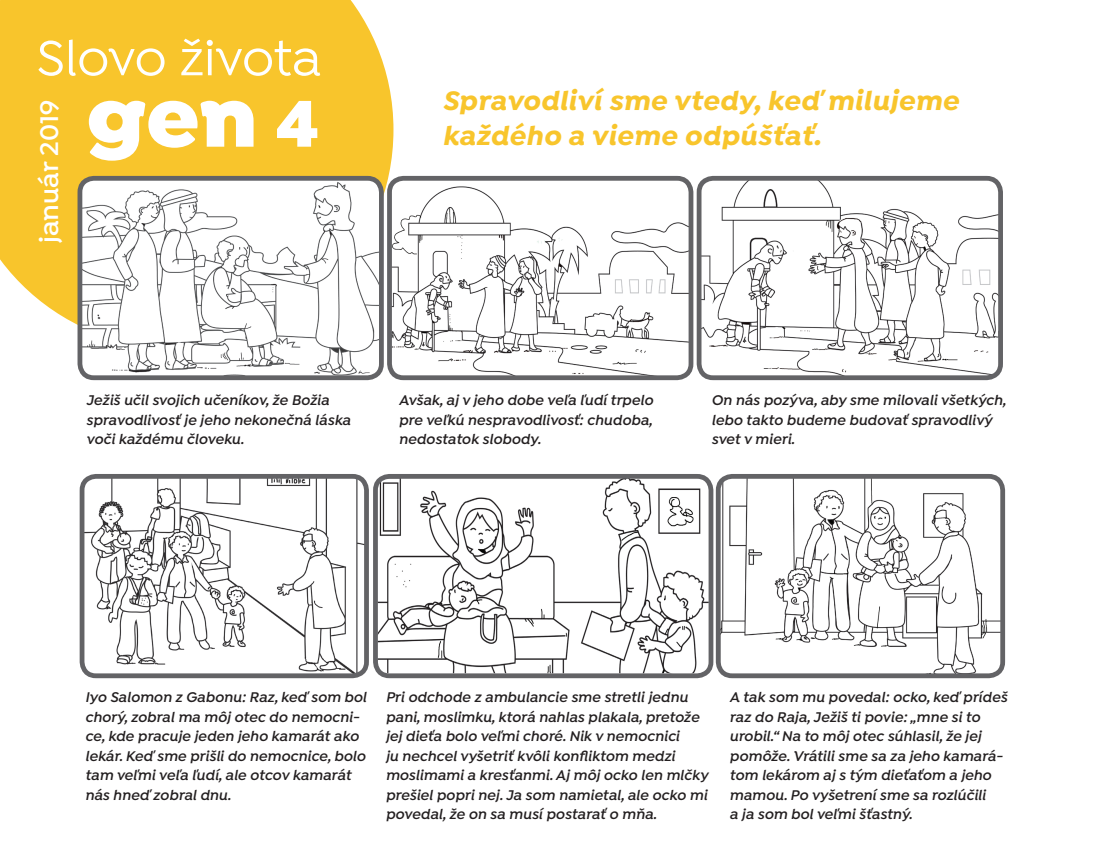
<style>
.page{position:relative;width:1106px;height:851px;background:#fff}
.page>*{position:absolute;margin:0;border:0;box-sizing:border-box;transform-origin:0 0}
.t1{font:900 89.7px "Isidora";color:#fff}
.t2{font:500 52.5px "Isidora";color:#fff}
.t3{font:italic 700 28.5px/34.5px "Isidora";letter-spacing:.02em;color:#f8c52c}
.t4{font:600 27.15px "Isidora";color:#fff}
.t5{font:italic 600 15px/19.5px "Isidora";letter-spacing:.01em;color:#231f20}
.s1{font-size:70.35px}
</style>
<div class="page">
<div style="left:0;top:0;width:393px;height:325px;background:#f8c52c"></div>
<img style="left:80px;top:178px;width:300px;height:196px">
<div style="left:77px;top:176px;width:307px;height:204px;border:5px solid #636366;border-radius:14px"></div>
<img style="left:389px;top:178px;width:301px;height:198px">
<div style="left:387px;top:176px;width:306px;height:204px;border:5px solid #636366;border-radius:14px"></div>
<img style="left:702px;top:182px;width:295px;height:192px">
<div style="left:696px;top:176px;width:307px;height:204px;border:5px solid #636366;border-radius:14px"></div>
<img style="left:84px;top:480px;width:279px;height:195px">
<div style="left:80px;top:474px;width:289px;height:204px;border:5px solid #636366;border-radius:14px"></div>
<img style="left:379px;top:480px;width:328px;height:192px">
<div style="left:373px;top:474px;width:340px;height:204px;border:5px solid #636366;border-radius:14px"></div>
<img style="left:722px;top:480px;width:277px;height:192px">
<div style="left:716px;top:474px;width:289px;height:204px;border:5px solid #636366;border-radius:14px"></div>
<h2 class="t2" style="left:37px;top:28px;width:286px">Slovo života</h2>
<h3 class="t4" style="left:33px;top:243px;width:145px;rotate:-90deg">január 2019</h3>
<h1 class="t1" style="left:87px;top:59px;width:234px">gen <span class="s1">4</span></h1>
<h3 class="t3" style="left:442px;top:84px;width:518px">Spravodliví sme vtedy, keď milujeme každého a vieme odpúšťať.</h3>
<p class="t5" style="left:86px;top:391px;width:266px">Ježiš učil svojich učeníkov, že Božia spravodlivosť je jeho nekonečná láska voči každému človeku.</p>
<p class="t5" style="left:399px;top:391px;width:256px;text-align:justify">Avšak, aj v jeho dobe veľa ľudí trpelo pre veľkú nespravodlivosť: chudoba, nedostatok slobody.</p>
<p class="t5" style="left:711px;top:391px;width:296px">On nás pozýva, aby sme milovali všetkých, lebo takto budeme budovať spravodlivý svet v mieri.</p>
<p class="t5" style="left:85px;top:688px;width:283px">Iyo Salomon z Gabonu: Raz, keď som bol chorý, zobral ma môj otec do nemocni&shy;ce, kde pracuje jeden jeho kamarát ako lekár. Keď sme prišli do nemocnice, bolo tam veľmi veľa ľudí, ale otcov kamarát nás hneď zobral dnu.</p>
<p class="t5" style="left:386px;top:688px;width:324px">Pri odchode z ambulancie sme stretli jednu pani, moslimku, ktorá nahlas plakala, pretože jej dieťa bolo veľmi choré. Nik v nemocnici<br>ju nechcel vyšetriť kvôli konfliktom medzi moslimami a kresťanmi. Aj môj ocko len mlčky prešiel popri nej. Ja som namietal, ale ocko mi povedal, že on sa musí postarať o mňa.</p>
<p class="t5" style="left:729px;top:688px;width:279px">A tak som mu povedal: ocko, keď prídeš raz do Raja, Ježiš ti povie: „mne si to urobil.“ Na to môj otec súhlasil, že jej pomôže. Vrátili sme sa za jeho kamará&shy;tom lekárom aj s tým dieťaťom a jeho mamou. Po vyšetrení sme sa rozlúčili<br>a ja som bol veľmi šťastný.</p>
</div>
